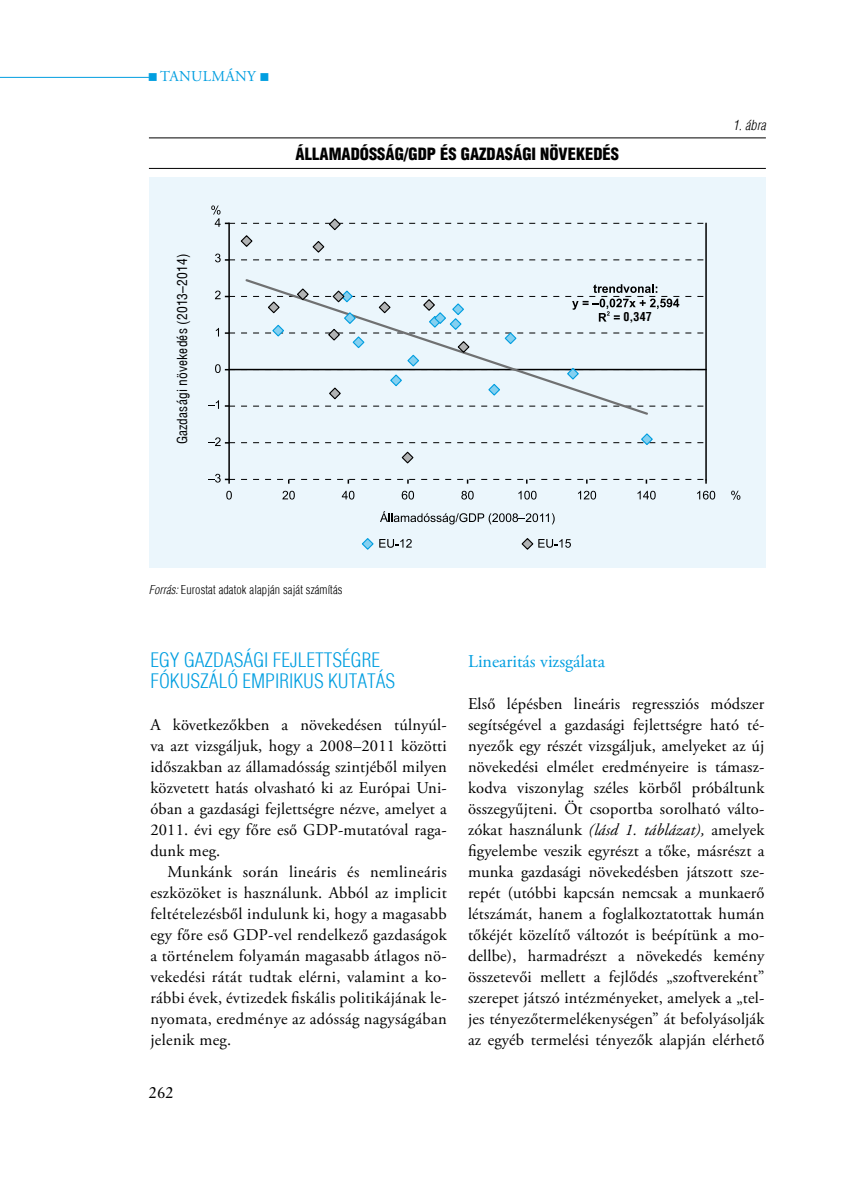
<style>
.page{position:relative;width:851px;height:1191px;background:#fff}
.page>*{position:absolute;margin:0;border:0;box-sizing:border-box;transform-origin:0 0}
.t1{font:300 condensed 19.5px/21px "H Helvetica";color:#009ee0}
.t2{font:18px "Adobe Garamond Pro";color:#009ee0}
.t3{font:16.5px/21px "Adobe Garamond Pro";letter-spacing:.01em;color:#000;text-align:justify}
.t4{font:900 condensed 16.5px "H Helvetica";color:#000}
.t5{font:16.5px "Original Garamond HU Normal";color:#000}
.t6{font:15px "Adobe Garamond Pro";letter-spacing:.19em;color:#009ee0}
.t7{font:condensed 13.5px "H Helvetica";letter-spacing:.01em;color:#000}
.t8{font:italic 300 condensed 13.5px "H Helvetica";color:#000}
.t9{font:300 condensed 12px "H Helvetica";letter-spacing:.01em;color:#000}
.t10{font:700 condensed 12px "H Helvetica";color:#000}
.s1{font-style:italic}
</style>
<div class="page">
<hr style="left:0;top:77px;width:149px;height:1px;background:#009ee0">
<hr style="left:149px;top:137px;width:616px;height:1px;background:#000">
<hr style="left:149px;top:168px;width:616px;height:1px;background:#000">
<div style="left:149px;top:177px;width:616px;height:391px;background:#ebf6fc"></div>
<hr style="left:228px;top:223px;width:2px;height:256px;background:#000">
<hr style="left:705px;top:223px;width:1px;height:256px;background:#000">
<svg style="left:208px;top:474px;width:498px;height:9px"></svg>
<svg style="left:226px;top:491px;width:6px;height:8px"></svg>
<svg style="left:282px;top:491px;width:13px;height:8px"></svg>
<svg style="left:342px;top:491px;width:12px;height:8px"></svg>
<svg style="left:401px;top:491px;width:13px;height:8px"></svg>
<svg style="left:461px;top:491px;width:12px;height:8px"></svg>
<svg style="left:518px;top:491px;width:18px;height:8px"></svg>
<svg style="left:578px;top:491px;width:18px;height:8px"></svg>
<svg style="left:637px;top:491px;width:18px;height:8px"></svg>
<svg style="left:697px;top:491px;width:18px;height:8px"></svg>
<svg style="left:731px;top:490px;width:9px;height:10px"></svg>
<svg style="left:380px;top:511px;width:174px;height:13px"></svg>
<svg style="left:211px;top:205px;width:493px;height:57px"></svg>
<svg style="left:208px;top:284px;width:497px;height:125px"></svg>
<svg style="left:208px;top:432px;width:496px;height:32px"></svg>
<svg style="left:362px;top:538px;width:49px;height:12px"></svg>
<svg style="left:521px;top:538px;width:50px;height:12px"></svg>
<div style="left:623px;top:311px;width:41px;height:17px;background:#ebf6fc"></div>
<p class="t6" style="left:148px;top:67px;width:123px">■Tanulmány ■</p>
<p class="t4" style="left:295px;top:143px;width:325px">ÁLLAMADÓSSÁG/GD P ÉS GAZDASÁGI NÖVEKEDÉS</p>
<p class="t7" style="left:174px;top:444px;width:192px;rotate:-90deg">Gazdasági növekedés (2013–2014)</p>
<p class="t10" style="left:623px;top:309px;width:30px">0,347</p>
<p class="t9" style="left:149px;top:583px;width:195px"><span class="s1">Forrás:</span> EUROSTAT ADATOK ALAPJÁN SAJÁT SZÁMÍTÁS</p>
<p class="t8" style="left:732px;top:117px;width:35px">1. ábra</p>
<p class="t1" style="left:150px;top:649px;width:244px">EGY GAZDASÁGI FEJLETTSÉGRE<br>FÓKUSZÁLÓ EMPIRIKUS KUTATÁS</p>
<p class="t3" style="left:150px;top:714px;width:298px">A következőkben a növekedésen túlnyúl&shy;va azt vizsgáljuk, hogy a 2008–2011 közötti időszakban az államadósság szintjéből milyen közvetett hatás olvasható ki az Európai Uni&shy;óban a gazdasági fejlettségre nézve, amelyet a 2011. évi egy főre eső GDP-mutatóval raga&shy;dunk meg.</p>
<p class="t3" style="left:150px;top:861px;width:298px;text-indent:17px">Munkánk során lineáris és nemlineáris eszközöket is használunk. Abból az implicit feltételezésből indulunk ki, hogy a magasabb egy főre eső GDP-vel rendelkező gazdaságok a történelem folyamán magasabb átlagos nö&shy;vekedési rátát tudtak elérni, valamint a ko&shy;rábbi évek, évtizedek fiskális politikájának le&shy;nyomata, eredménye az adósság nagyságában jelenik meg.</p>
<p class="t5" style="left:149px;top:1081px;width:26px">262</p>
<p class="t2" style="left:468px;top:650px;width:139px">Linearitás vizsgálata</p>
<p class="t3" style="left:468px;top:693px;width:298px">Első lépésben lineáris regressziós módszer segítségével a gazdasági fejlettségre ható té&shy;nyezők egy részét vizsgáljuk, amelyeket az új növekedési elmélet eredményeire is támasz&shy;kodva viszonylag széles körből próbáltunk összegyűjteni. Öt csoportba sorolható válto&shy;zókat használunk <span class="s1">(lásd 1. táblázat),</span> amelyek figyelembe veszik egyrészt a tőke, másrészt a munka gazdasági növekedésben játszott sze&shy;repét (utóbbi kapcsán nemcsak a munkaerő létszámát, hanem a foglalkoztatottak humán tőkéjét közelítő változót is beépítünk a mo&shy;dellbe), harmadrészt a növekedés kemény összetevői mellett a fejlődés „szoftvereként” szerepet játszó intézményeket, amelyek a „tel&shy;jes tényezőtermelékenységen” át befolyásolják az egyéb termelési tényezők alapján elérhető</p>
</div>
